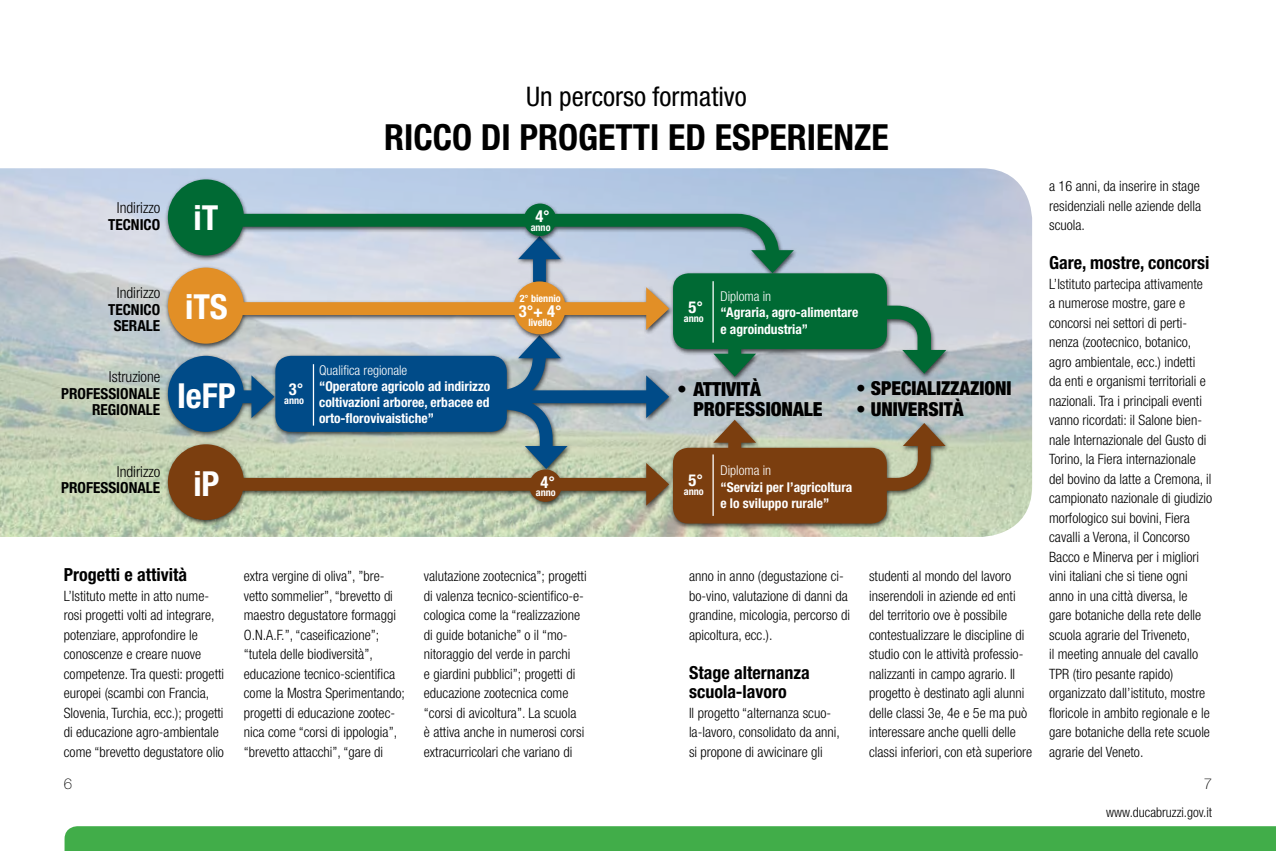
<style>
.page{position:relative;width:1276px;height:851px;background:#fff}
.page>*{position:absolute;margin:0;border:0;box-sizing:border-box;transform-origin:0 0}
.t1{font:700 condensed 36px "Helvetica Neue";color:#000}
.t2{font:700 condensed 34.5px "Helvetica Neue";color:#fff}
.t3{font:condensed 27px "Helvetica Neue";color:#000}
.t4{font:900 condensed 19.5px/20.7px "Helvetica Neue";color:#000}
.t5{font:900 condensed 19.2px "Helvetica Neue";color:#000}
.t6{font:700 condensed 18px/19.5px "Helvetica Neue";color:#000}
.t7{font:700 condensed 16.5px "Helvetica Neue";color:#fff}
.t8{font:700 condensed 15.3px/16.5px "Helvetica Neue";color:#000}
.t9{font:300 condensed 15.3px "Helvetica Neue";color:#000}
.t10{font:100 15px "Helvetica Neue";color:#000}
.t11{font:300 condensed 14.25px/19.5px "Helvetica Neue";color:#000}
.t12{font:700 condensed 13.5px/16.2px "Helvetica Neue";color:#fff}
.t13{font:300 condensed 13.5px "Helvetica Neue";color:#fff}
.t14{font:300 condensed 13.5px "Helvetica Neue";color:#000}
.t15{font:700 condensed 10.2px "Helvetica Neue";color:#fff}
</style>
<div class="page">
<div style="left:65px;top:826px;width:1211px;height:24px;background:#41ad49"></div>
<img style="left:0;top:168px;width:1032px;height:369px">
<svg style="left:507px;top:382px;width:60px;height:35px"></svg>
<div style="left:493px;top:390px;width:162px;height:13px;background:#004b88"></div>
<svg style="left:646px;top:382px;width:23px;height:35px"></svg>
<div style="left:275px;top:356px;width:232px;height:76px;background:#004b88;border-radius:16px"></div>
<div style="left:240px;top:390px;width:20px;height:13px;background:#004b88"></div>
<svg style="left:251px;top:382px;width:23px;height:35px"></svg>
<div style="left:168px;top:356px;width:76px;height:76px;background:#004b88;border-radius:50%"></div>
<div style="left:164px;top:417px;width:786px;height:113px;background:#000;opacity:.7"></div>
<svg style="left:862px;top:423px;width:83px;height:74px"></svg>
<div style="left:728px;top:433px;width:13px;height:49px;background:#7b3e0f"></div>
<svg style="left:713px;top:419px;width:43px;height:23px"></svg>
<div style="left:233px;top:478px;width:422px;height:12px;background:#7b3e0f"></div>
<svg style="left:646px;top:463px;width:23px;height:42px"></svg>
<div style="left:673px;top:447px;width:214px;height:76px;background:#7b3e0f;border-radius:16px"></div>
<div style="left:168px;top:444px;width:76px;height:76px;background:#7b3e0f;border-radius:50%"></div>
<div style="left:529px;top:469px;width:33px;height:33px;background:#7b3e0f;border-radius:50%"></div>
<div style="left:164px;top:177px;width:787px;height:205px;background:#000;opacity:.7"></div>
<svg style="left:862px;top:299px;width:84px;height:74px"></svg>
<svg style="left:214px;top:207px;width:580px;height:66px"></svg>
<div style="left:728px;top:333px;width:13px;height:29px;background:#006a34"></div>
<svg style="left:713px;top:353px;width:43px;height:23px"></svg>
<div style="left:168px;top:179px;width:76px;height:76px;background:#006a34;border-radius:50%"></div>
<div style="left:524px;top:203px;width:32px;height:33px;background:#006a34;border-radius:50%"></div>
<div style="left:673px;top:273px;width:214px;height:76px;background:#006a34;border-radius:16px"></div>
<hr style="left:313px;top:364px;width:1px;height:61px;background:#fff">
<hr style="left:712px;top:454px;width:2px;height:62px;background:#fff">
<hr style="left:712px;top:281px;width:2px;height:61px;background:#fff">
<div style="left:164px;top:265px;width:510px;height:85px;background:#000;opacity:.7"></div>
<div style="left:235px;top:302px;width:420px;height:13px;background:#e28f26"></div>
<svg style="left:646px;top:287px;width:23px;height:43px"></svg>
<div style="left:168px;top:267px;width:76px;height:76px;background:#e28f26;border-radius:50%"></div>
<div style="left:513px;top:281px;width:52px;height:53px;background:#e28f26;border-radius:50%"></div>
<p class="t9" style="left:117px;top:199px;width:45px">Indirizzo</p>
<p class="t8" style="left:108px;top:216px;width:54px">TECNICO</p>
<h3 class="t3" style="left:526px;top:81px;width:222px">Un percorso formativo</h3>
<h1 class="t1" style="left:384px;top:115px;width:506px">Ricco di progetti ed esperienze</h1>
<h2 class="t2" style="left:193px;top:197px;width:26px">iT</h2>
<p class="t7" style="left:535px;top:206px;width:16px">4°</p>
<p class="t15" style="left:531px;top:221px;width:21px">anno</p>
<p class="t9" style="left:117px;top:284px;width:45px">Indirizzo</p>
<p class="t8" style="left:114px;top:301px;width:48px;text-indent:-6px">TECNICO<br>SERALE</p>
<p class="t9" style="left:109px;top:368px;width:53px">Istruzione</p>
<p class="t8" style="left:92px;top:385px;width:54px;text-indent:-31px">PROFESSIONALE<br>REGI</p>
<p class="t8" style="left:120px;top:401px;width:26px">ONALE</p>
<p class="t9" style="left:117px;top:462px;width:45px">Indirizzo</p>
<p class="t8" style="left:61px;top:479px;width:85px">PROFESSIONALE</p>
<h2 class="t2" style="left:185px;top:285px;width:44px">iTS</h2>
<h2 class="t2" style="left:177px;top:374px;width:60px">IeFP</h2>
<p class="t7" style="left:289px;top:379px;width:16px">3°</p>
<p class="t15" style="left:284px;top:394px;width:21px">anno</p>
<p class="t13" style="left:319px;top:362px;width:90px">Qualifica regionale</p>
<p class="t12" style="left:319px;top:378px;width:173px;text-align:justify">“Operatore agricolo ad indirizzo coltivazioni arboree, erbacee ed orto-florovivaistiche”</p>
<p class="t15" style="left:520px;top:292px;width:43px">2° biennio</p>
<p class="t7" style="left:519px;top:301px;width:44px">3°+ 4°</p>
<p class="t15" style="left:528px;top:316px;width:25px">livello</p>
<h2 class="t2" style="left:193px;top:463px;width:28px">iP</h2>
<p class="t7" style="left:540px;top:471px;width:16px">4°</p>
<p class="t15" style="left:536px;top:486px;width:21px">anno</p>
<p class="t7" style="left:688px;top:297px;width:16px">5°</p>
<p class="t15" style="left:684px;top:312px;width:21px">anno</p>
<p class="t13" style="left:720px;top:288px;width:52px">Diploma in</p>
<p class="t12" style="left:720px;top:304px;width:139px">“Agraria, agro-alimentare e agroindustria”</p>
<h3 class="t4" style="left:693px;top:378px;width:131px;text-indent:-16px">• ATTIVITÀ<br>PROFESSIONALE</h3>
<h3 class="t5" style="left:856px;top:376px;width:157px">• SPECIALIZZAZIONI</h3>
<h3 class="t5" style="left:856px;top:397px;width:109px">• UNIVERSITÀ</h3>
<p class="t7" style="left:688px;top:470px;width:16px">5°</p>
<p class="t15" style="left:684px;top:485px;width:21px">anno</p>
<p class="t13" style="left:720px;top:462px;width:52px">Diploma in</p>
<p class="t12" style="left:720px;top:478px;width:133px">“Servizi per l’agricoltura e lo sviluppo rurale”</p>
<p class="t6" style="left:64px;top:565px;width:125px">Progetti e attività</p>
<p class="t11" style="left:64px;top:586px;width:162px">L’Istituto mette in atto nume&shy;rosi progetti volti ad integrare, potenziare, approfondire le conoscenze e creare nuove competenze. Tra questi: progetti europei (scambi con Francia,<br>Slovenia, Turchia, ecc.); progetti di educazione agro-ambientale come “brevetto degustatore olio</p>
<p class="t11" style="left:244px;top:566px;width:163px">extra vergine di oliva”, ”bre&shy;vetto sommelier”, “brevetto di maestro degustatore formaggi<br>O.N.A.F.”, “caseificazione”; “tutela delle biodiversità”, educazione tecnico-scientifica come la Mostra Sperimentando; progetti di educazione zootec&shy;nica come “corsi di ippologia”, “brevetto attacchi”, “gare di</p>
<p class="t11" style="left:424px;top:566px;width:164px">valutazione zootecnica”; progetti di valenza tecnico-scientifico-e&shy;cologica come la “realizzazione di guide botaniche” o il “mo&shy;nitoraggio del verde in parchi<br>e giardini pubblici”; progetti di educazione zootecnica come “corsi di avicoltura”. La scuola<br>è attiva anche in numerosi corsi extracurricolari che variano di</p>
<p class="t11" style="left:689px;top:566px;width:162px">anno in anno (degustazione ci&shy;bo-vino, valutazione di danni da grandine, micologia, percorso di apicoltura, ecc.).</p>
<p class="t6" style="left:689px;top:662px;width:122px">Stage alternanza scuola-lavoro</p>
<p class="t11" style="left:689px;top:703px;width:152px">Il progetto “alternanza scuo&shy;la-lavoro, consolidato da anni, si propone di avvicinare gli</p>
<p class="t11" style="left:869px;top:566px;width:164px">studenti al mondo del lavoro inserendoli in aziende ed enti del territorio ove è possibile contestualizzare le discipline di studio con le attività professio&shy;nalizzanti in campo agrario. Il progetto è destinato agli alunni delle classi 3e, 4e e 5e ma può interessare anche quelli delle classi inferiori, con età superiore</p>
<p class="t11" style="left:1049px;top:176px;width:154px;text-align:justify">a 16 anni, da inserire in stage residenziali nelle aziende della scuola.</p>
<p class="t6" style="left:1049px;top:253px;width:162px">Gare, mostre, concorsi</p>
<p class="t11" style="left:1049px;top:274px;width:164px">L’Istituto partecipa attivamente a numerose mostre, gare e concorsi nei settori di perti&shy;nenza (zootecnico, botanico, agro ambientale, ecc.) indetti<br>da enti e organismi territoriali e nazionali. Tra i principali eventi vanno ricordati: il Salone bien&shy;nale Internazionale del Gusto di<br>Torino, la Fiera internazionale del bovino da latte a Cremona, il campionato nazionale di giudizio morfologico sui bovini, Fiera cavalli a Verona, il Concorso<br>Bacco e Minerva per i migliori vini italiani che si tiene ogni anno in una città diversa, le gare botaniche della rete delle scuola agrarie del Triveneto,<br>il meeting annuale del cavallo<br>TPR (tiro pesante rapido) organizzato dall’istituto, mostre floricole in ambito regionale e le gare botaniche della rete scuole agrarie del Veneto.</p>
<p class="t10" style="left:64px;top:775px;width:10px">6</p>
<p class="t10" style="left:1203px;top:775px;width:10px">7</p>
<p class="t14" style="left:1106px;top:804px;width:107px">www.ducabruzzi.gov.it</p>
</div>
